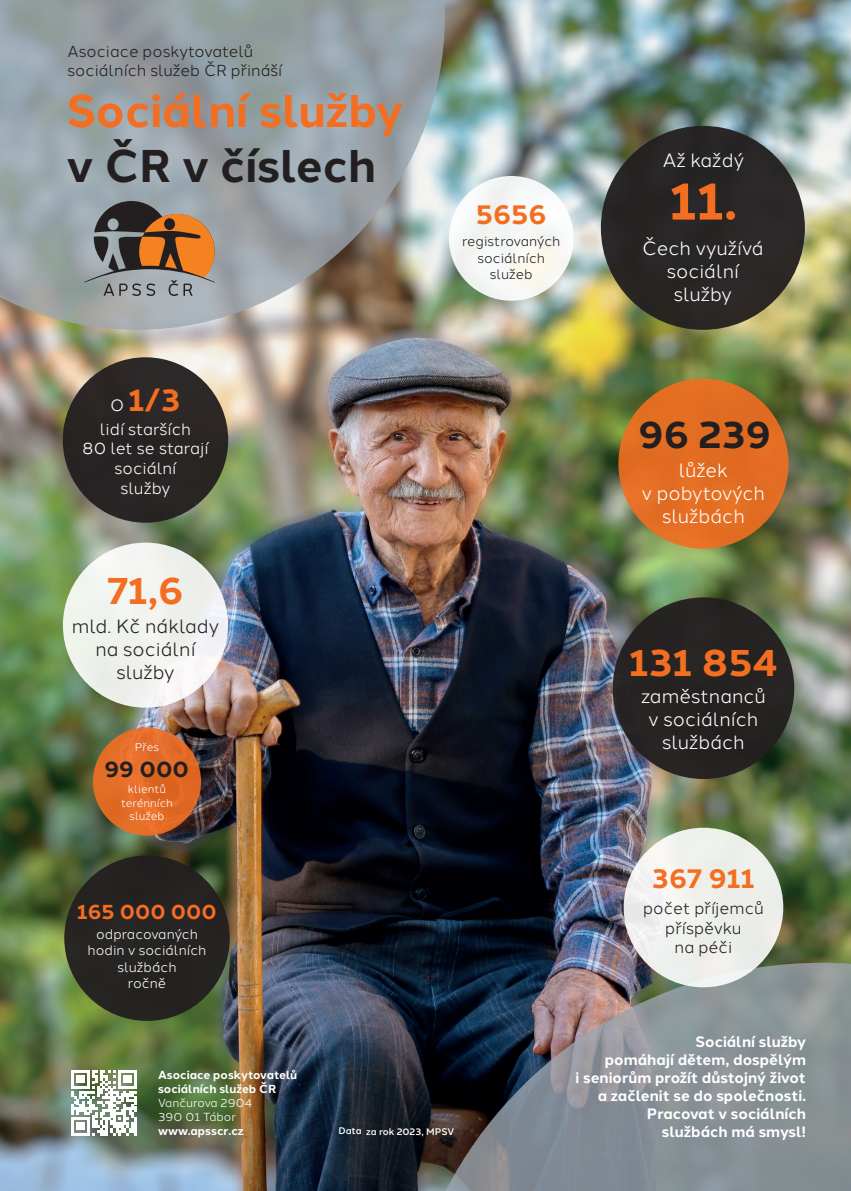
<style>
.page{position:relative;width:851px;height:1191px;background:#fff}
.page>*{position:absolute;margin:0;border:0;box-sizing:border-box;transform-origin:0 0}
.t1{font:700 53.1px "Halcom";color:#f36e21}
.t2{font:700 45.75px "Halcom";color:#f36e21}
.t3{font:700 45.75px "Halcom";color:#231f20}
.t4{font:700 38.25px "Halcom";color:#f36e21}
.t5{font:700 38.25px "Halcom";color:#231f20}
.t6{font:700 31.5px "Halcom";color:#f36e21}
.t7{font:700 27.3px "Halcom";color:#f36e21}
.t8{font:700 22.35px "Halcom";color:#231f20}
.t9{font:700 20.7px "Halcom";color:#f36e21}
.t10{font:19.2px/23px "Halcom";color:#fff;text-align:center}
.t11{font:19.2px/23px "Halcom";color:#231f20;text-align:center}
.t12{font:16.35px/19.6px "Halcom";color:#fff;text-align:center}
.t13{font:16.35px/19.6px "Halcom";color:#231f20;text-align:center}
.t14{font:15.9px/19px "Halcom";color:#231f20}
.t15{font:700 15px/18px "Halcom";color:#fff;text-align:right}
.t16{font:13.65px/16.4px "Halcom";color:#fff;text-align:center}
.t17{font:13.65px/16.4px "Halcom";color:#231f20;text-align:center}
.t18{font:700 11.7px/14.1px "Halcom";color:#fff}
.t19{font:11.7px/14.1px "Halcom";color:#fff}
.t20{font:11.25px/13.5px "Halcom";color:#fff;text-align:center}
.t21{font:500 9.6px "Halcom";color:#fff}
.s1{font-weight:400;font-size:16.35px;color:#fff}
</style>
<div class="page">
<img style="left:0;top:0;width:850px;height:1191px">
<svg style="left:439px;top:962px;width:411px;height:229px;fill:#868e93"></svg>
<svg style="left:0;top:0;width:445px;height:330px"></svg>
<svg style="left:81px;top:198px;width:137px;height:103px"></svg>
<svg style="left:71px;top:1070px;width:65px;height:65px"></svg>
<div style="left:63px;top:357px;width:165px;height:166px;background:#231f20;border-radius:50%"></div>
<div style="left:618px;top:378px;width:170px;height:170px;background:#e36d22;border-radius:50%"></div>
<div style="left:63px;top:542px;width:165px;height:165px;background:#f0f3ef;border-radius:50%"></div>
<div style="left:449px;top:176px;width:124px;height:125px;background:#f6f7f5;border-radius:50%"></div>
<div style="left:612px;top:597px;width:182px;height:182px;background:#231f20;border-radius:50%"></div>
<div style="left:64px;top:855px;width:166px;height:166px;background:#231f20;border-radius:50%"></div>
<div style="left:600px;top:126px;width:204px;height:204px;background:#292626;border-radius:50%"></div>
<div style="left:623px;top:827px;width:160px;height:160px;background:#eef0eb;border-radius:50%"></div>
<div style="left:93px;top:727px;width:108px;height:108px;background:#e36d27;border-radius:50%"></div>
<p class="t14" style="left:67px;top:40px;width:216px">Asociace poskytovatelů sociálních služeb ČR přináší</p>
<h2 class="t2" style="left:67px;top:74px;width:338px">Sociální služby</h2>
<h2 class="t3" style="left:67px;top:129px;width:311px">v ČR v číslech</h2>
<h3 class="t6" style="left:110px;top:374px;width:72px"><span class="s1">O</span> 1/3</h3>
<p class="t12" style="left:82px;top:417px;width:128px">lidí starších<br>80 let se starají sociální<br>služby</p>
<h3 class="t4" style="left:107px;top:560px;width:78px">71,6</h3>
<p class="t11" style="left:72px;top:613px;width:149px">mld. Kč náklady na sociální služby</p>
<p class="t20" style="left:135px;top:739px;width:26px">Přes</p>
<h3 class="t8" style="left:104px;top:750px;width:86px">99 000</h3>
<p class="t20" style="left:121px;top:781px;width:53px">klientů terénních služeb</p>
<h3 class="t9" style="left:77px;top:895px;width:141px">165 000 000</h3>
<p class="t16" style="left:88px;top:924px;width:120px">odpracovaných hodin v sociálních službách<br>ročně</p>
<h3 class="t7" style="left:476px;top:192px;width:72px">5656</h3>
<p class="t17" style="left:462px;top:232px;width:100px">registrovaných sociálních služeb</p>
<p class="t10" style="left:662px;top:147px;width:83px">Až každý</p>
<h1 class="t1" style="left:669px;top:158px;width:69px">11.</h1>
<p class="t10" style="left:642px;top:235px;width:123px">Čech využívá sociální služby</p>
<h3 class="t5" style="left:638px;top:403px;width:134px">96 239</h3>
<p class="t10" style="left:642px;top:457px;width:124px">lůžek<br>v pobytových službách</p>
<h3 class="t4" style="left:629px;top:632px;width:150px">131 854</h3>
<p class="t10" style="left:641px;top:682px;width:126px">zaměstnanců v sociálních službách</p>
<h3 class="t7" style="left:651px;top:856px;width:104px">367 911</h3>
<p class="t13" style="left:643px;top:896px;width:122px">počet příjemců příspěvku<br>na péči</p>
<p class="t18" style="left:158px;top:1067px;width:141px">Asociace poskytovatelů sociálních služeb ČR</p>
<p class="t19" style="left:158px;top:1095px;width:96px">Vančurova 2904<br>390 01 Tábor</p>
<p class="t18" style="left:158px;top:1123px;width:87px">www.apsscr.cz</p>
<p class="t15" style="left:575px;top:1031px;width:232px">Sociální služby<br>pomáhají dětem, dospělým<br>i seniorům prožít důstojný život a začlenit se do společnosti.<br>Pracovat v sociálních</p>
<p class="t21" style="left:338px;top:1122px;width:117px;rotate:1deg">Data za rok 2023, MPSV</p>
<p class="t15" style="left:662px;top:1121px;width:145px">službách má smysl!</p>
</div>
